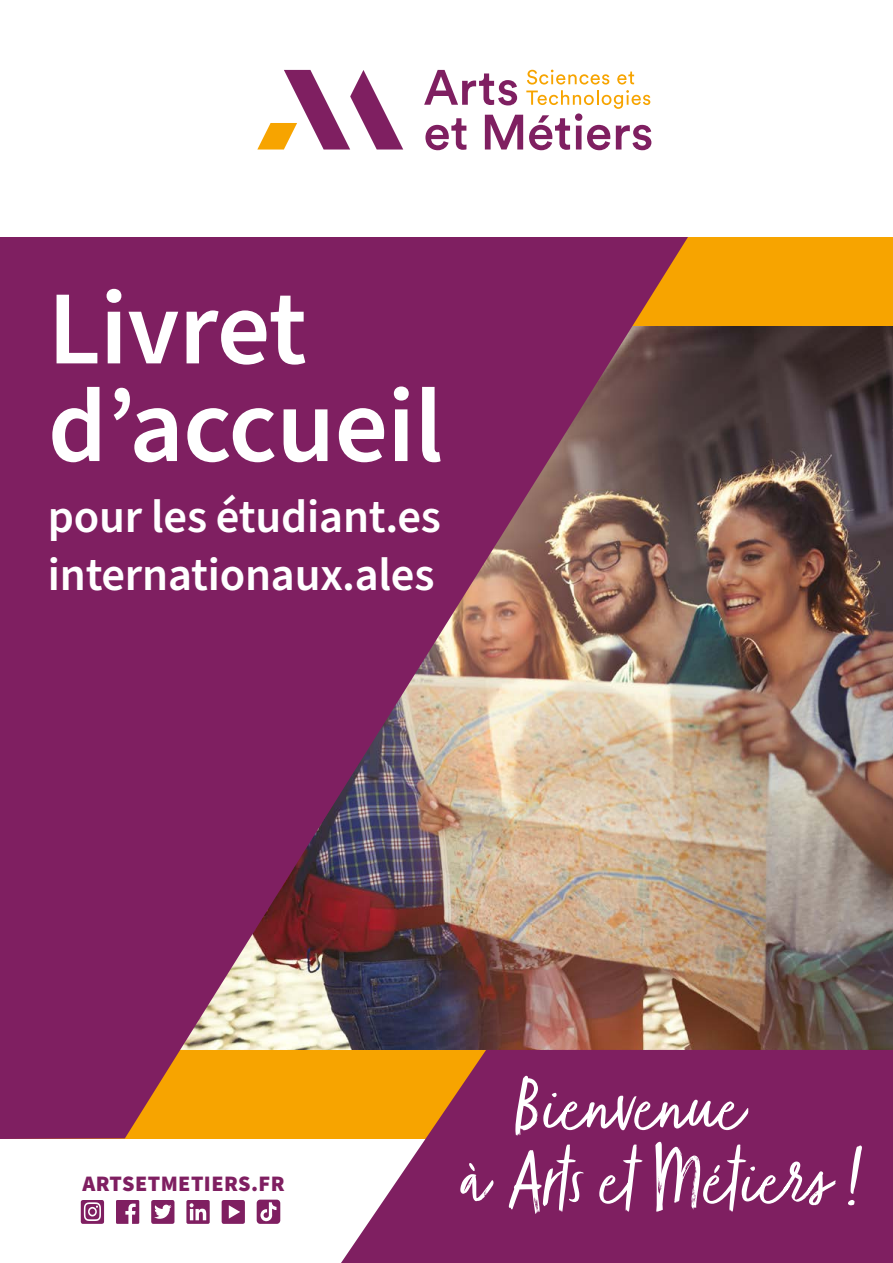
<style>
.page{position:relative;width:893px;height:1263px;background:#fff}
.page>*{position:absolute;margin:0;border:0;box-sizing:border-box;transform-origin:0 0}
.t1{font:600 105px/97.6px "Source Sans Pro";letter-spacing:-.005em;color:#fff}
.t2{font:600 46.5px/58.7px "Source Sans Pro";letter-spacing:-.005em;color:#fff}
.t3{font:900 22.05px "Source Sans Pro";letter-spacing:.02em;color:#7f1f61}
</style>
<div class="page">
<img style="left:688px;top:326px;width:205px;height:724px">
<svg style="left:257px;top:70px;width:146px;height:80px"></svg>
<svg style="left:424px;top:70px;width:227px;height:80px"></svg>
<div style="left:0;top:237px;width:893px;height:89px;background:#f7a400"></div>
<img style="left:0;top:237px;width:688px;height:902px">
<svg style="left:341px;top:1050px;width:552px;height:213px;background:#99415f"></svg>
<svg style="left:460px;top:1142px;width:402px;height:72px;background:#96487e"></svg>
<svg style="left:515px;top:1076px;width:233px;height:60px"></svg>
<svg style="left:116px;top:1200px;width:23px;height:24px"></svg>
<svg style="left:186px;top:1200px;width:24px;height:24px"></svg>
<svg style="left:151px;top:1200px;width:23px;height:24px"></svg>
<svg style="left:81px;top:1200px;width:23px;height:24px"></svg>
<svg style="left:222px;top:1200px;width:23px;height:24px"></svg>
<svg style="left:257px;top:1199px;width:23px;height:25px"></svg>
<h1 class="t1" style="left:48px;top:283px;width:397px">Livret d’accueil</h1>
<p class="t2" style="left:48px;top:488px;width:395px">pour les étudiant.es internationaux.ales</p>
<p class="t3" style="left:82px;top:1168px;width:204px">ARTSETMETIERS.FR</p>
</div>
